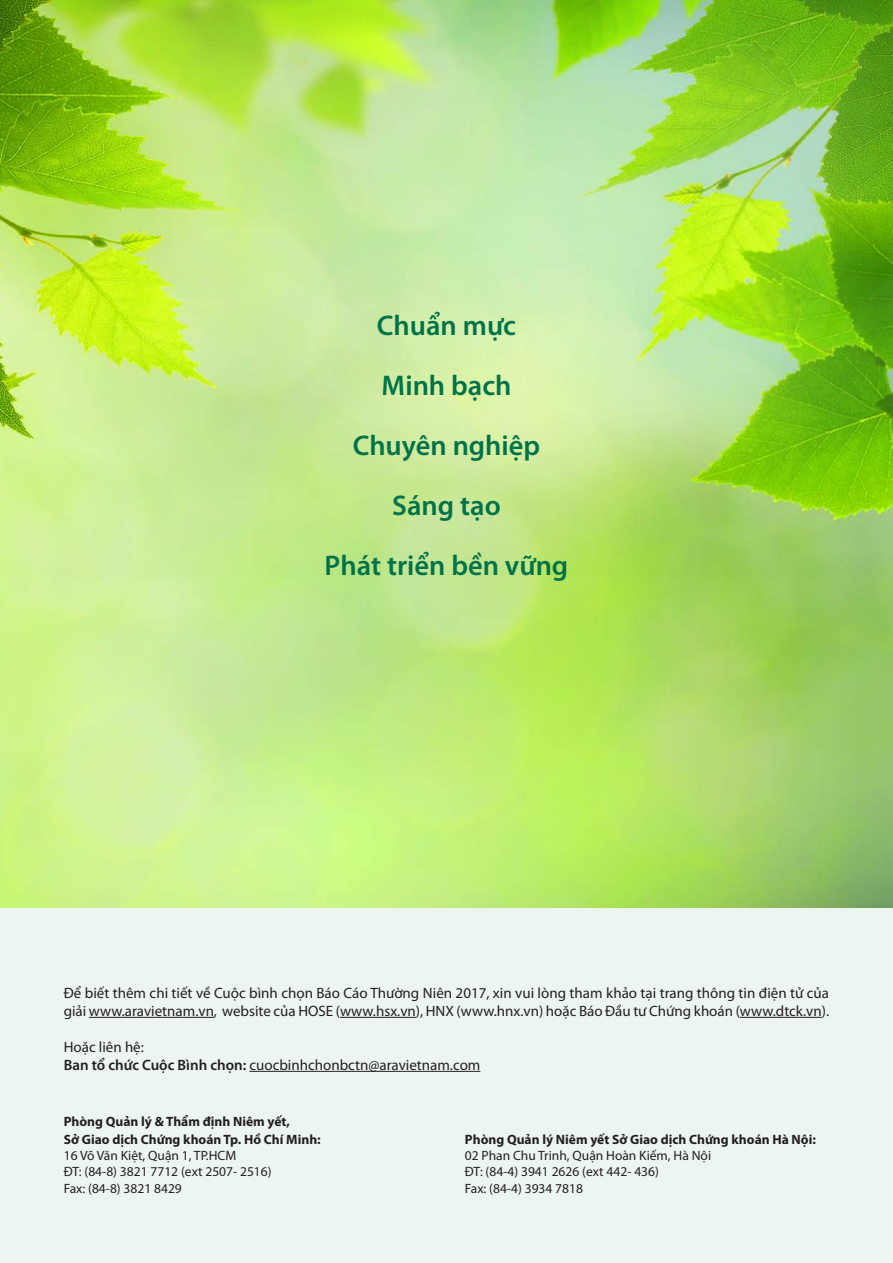
<style>
.page{position:relative;width:893px;height:1263px;background:#edf5f1}
.page>*{position:absolute;margin:0;border:0;box-sizing:border-box;transform-origin:0 0}
.t1{font:600 28.5px/60px "Myriad Pro";color:#007348;text-align:center}
.t2{font:15px/18px "Myriad Pro";color:#231f20}
.t3{font:13.5px/16.2px "Myriad Pro";color:#231f20}
.t4{font:700 13.5px "Myriad Pro";color:#231f20}
.s1{font-weight:600}
</style>
<div class="page">
<hr style="left:89px;top:1017px;width:125px;height:1px;background:#231f20">
<hr style="left:340px;top:1017px;width:76px;height:1px;background:#231f20">
<hr style="left:740px;top:1017px;width:82px;height:1px;background:#231f20">
<hr style="left:249px;top:1071px;width:231px;height:1px;background:#231f20">
<img style="left:0;top:0;width:893px;height:908px">
<h1 class="t1" style="left:325px;top:295px;width:245px">Chuẩn mực<br>Minh bạch<br>Chuyên nghiệp<br>Sáng tạo<br>Phát triển bền vững</h1>
<p class="t2" style="left:64px;top:983px;width:767px">Để biết thêm chi tiết về Cuộc bình chọn Báo Cáo Thường Niên 2017, xin vui lòng tham khảo tại trang thông tin điện tử của giải www.aravietnam.vn, website của HOSE (www.hsx.vn), HNX (www.hnx.vn) hoặc Báo Đầu tư Chứng khoán (www.dtck.vn).</p>
<p class="t2" style="left:64px;top:1037px;width:418px">Hoặc liên hệ:<br><span class="s1">Ban tổ chức Cuộc Bình chọn:</span> cuocbinhchonbctn@aravietnam.com</p>
<p class="t4" style="left:64px;top:1113px;width:228px">Phòng Quản lý &amp; Thẩm định Niêm yết,</p>
<p class="t4" style="left:64px;top:1130px;width:258px">Sở Giao dịch Chứng khoán Tp. Hồ Chí Minh:</p>
<p class="t3" style="left:64px;top:1147px;width:209px">16 Võ Văn Kiệt, Quận 1, TP.HCM<br>ĐT: (84-8) 3821 7712 (ext 2507- 2516)<br>Fax: (84-8) 3821 8429</p>
<p class="t4" style="left:465px;top:1130px;width:352px">Phòng Quản lý Niêm yết Sở Giao dịch Chứng khoán Hà Nội:</p>
<p class="t3" style="left:465px;top:1147px;width:248px">02 Phan Chu Trinh, Quận Hoàn Kiếm, Hà Nội<br>ĐT: (84-4) 3941 2626 (ext 442- 436)<br>Fax: (84-4) 3934 7818</p>
</div>
